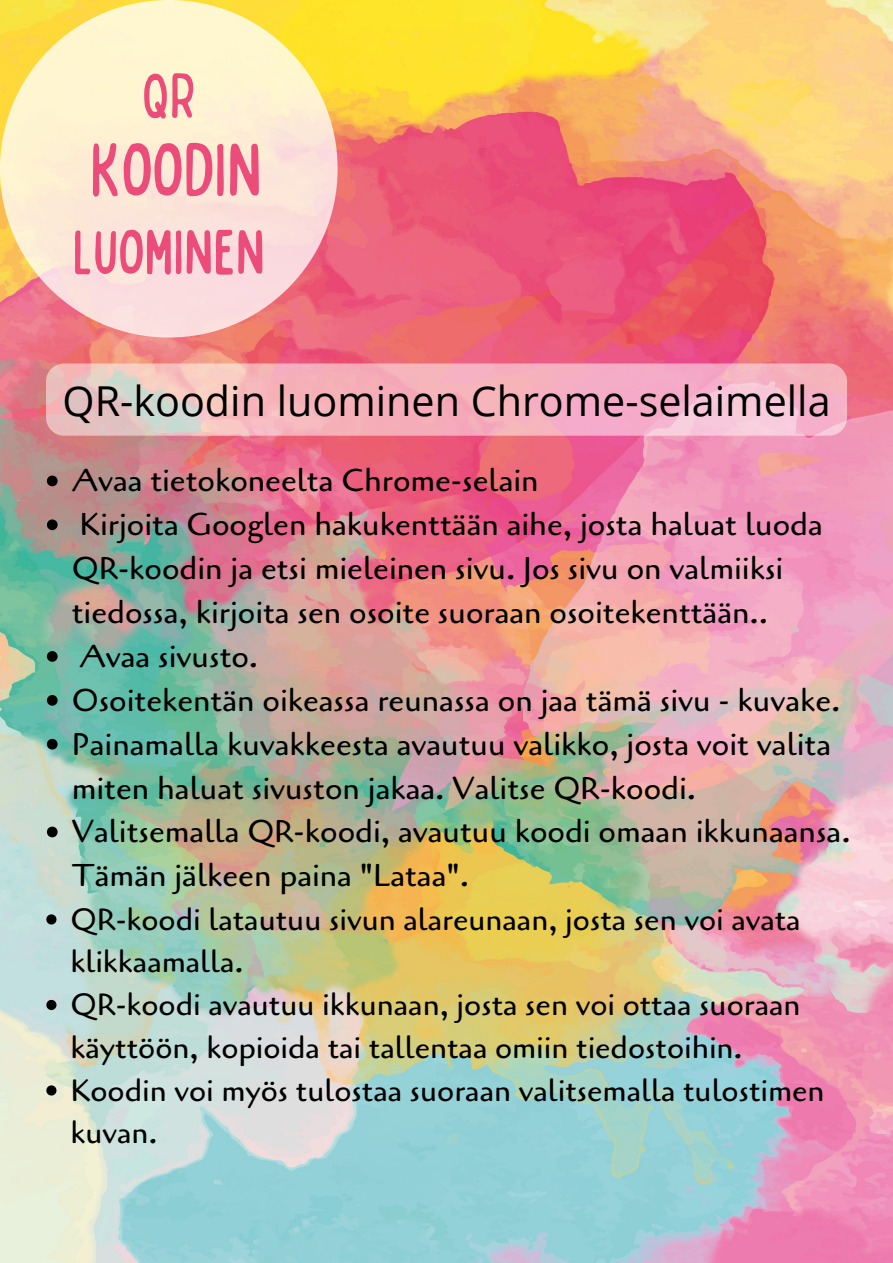
<style>
.page{position:relative;width:893px;height:1263px;background:#fff}
.page>*{position:absolute;margin:0;border:0;box-sizing:border-box;transform-origin:0 0}
.t1{font:condensed 75.07px "Bobby Jones Soft";color:#ec4c79}
.t2{font:condensed 63.07px "Bobby Jones Soft";color:#ec4c79}
.t3{font:condensed 63px "Bobby Jones Soft";color:#ec4c79}
.t4{font:41.25px "Open Sans";color:#000}
.t5{font:31.5px/43.9px "Cagliostro";color:#000}
.t6{font:30.75px/42.8px "Cagliostro";color:#000}
</style>
<div class="page">
<img style="left:0;top:0;width:893px;height:1263px">
<div style="left:0;top:0;width:337px;height:338px;background:linear-gradient(to bottom,#fffbcd,#fad9df);border-radius:50%"></div>
<svg style="left:47px;top:476px;width:11px;height:10px"></svg>
<svg style="left:47px;top:519px;width:11px;height:11px"></svg>
<svg style="left:47px;top:651px;width:11px;height:11px"></svg>
<svg style="left:47px;top:695px;width:11px;height:11px"></svg>
<svg style="left:47px;top:739px;width:11px;height:10px"></svg>
<svg style="left:47px;top:827px;width:11px;height:10px"></svg>
<svg style="left:46px;top:914px;width:10px;height:10px"></svg>
<svg style="left:46px;top:1000px;width:10px;height:10px"></svg>
<svg style="left:46px;top:1085px;width:10px;height:10px"></svg>
<svg style="left:46px;top:363px;width:801px;height:73px;background:#f1b7c1"></svg>
<h2 class="t2" style="left:142px;top:55px;width:56px">QR</h2>
<h1 class="t1" style="left:90px;top:122px;width:173px">KOODIN</h1>
<h3 class="t3" style="left:72px;top:212px;width:194px">LUOMINEN</h3>
<h3 class="t4" style="left:63px;top:372px;width:769px">QR-koodin luominen Chrome-selaimella</h3>
<p class="t5" style="left:72px;top:459px;width:780px">Avaa tietokoneelta Chrome-selain<br>Kirjoita Googlen hakukenttään aihe, josta haluat luoda QR-koodin ja etsi mieleinen sivu. Jos sivu on valmiiksi tiedossa, kirjoita sen osoite suoraan osoitekenttään..<br>Avaa sivusto.<br>Osoitekentän oikeassa reunassa on jaa tämä sivu - kuvake.<br>Painamalla kuvakkeesta avautuu valikko, josta voit valita miten haluat sivuston jakaa. Valitse QR-koodi.<br>Valitsemalla QR-koodi, avautuu koodi omaan ikkunaansa.<br>Tämän jälkeen paina "Lataa".</p>
<p class="t6" style="left:70px;top:898px;width:755px">QR-koodi latautuu sivun alareunaan, josta sen voi avata klikkaamalla.<br>QR-koodi avautuu ikkunaan, josta sen voi ottaa suoraan käyttöön, kopioida tai tallentaa omiin tiedostoihin.<br>Koodin voi myös tulostaa suoraan valitsemalla tulostimen kuvan.</p>
</div>
